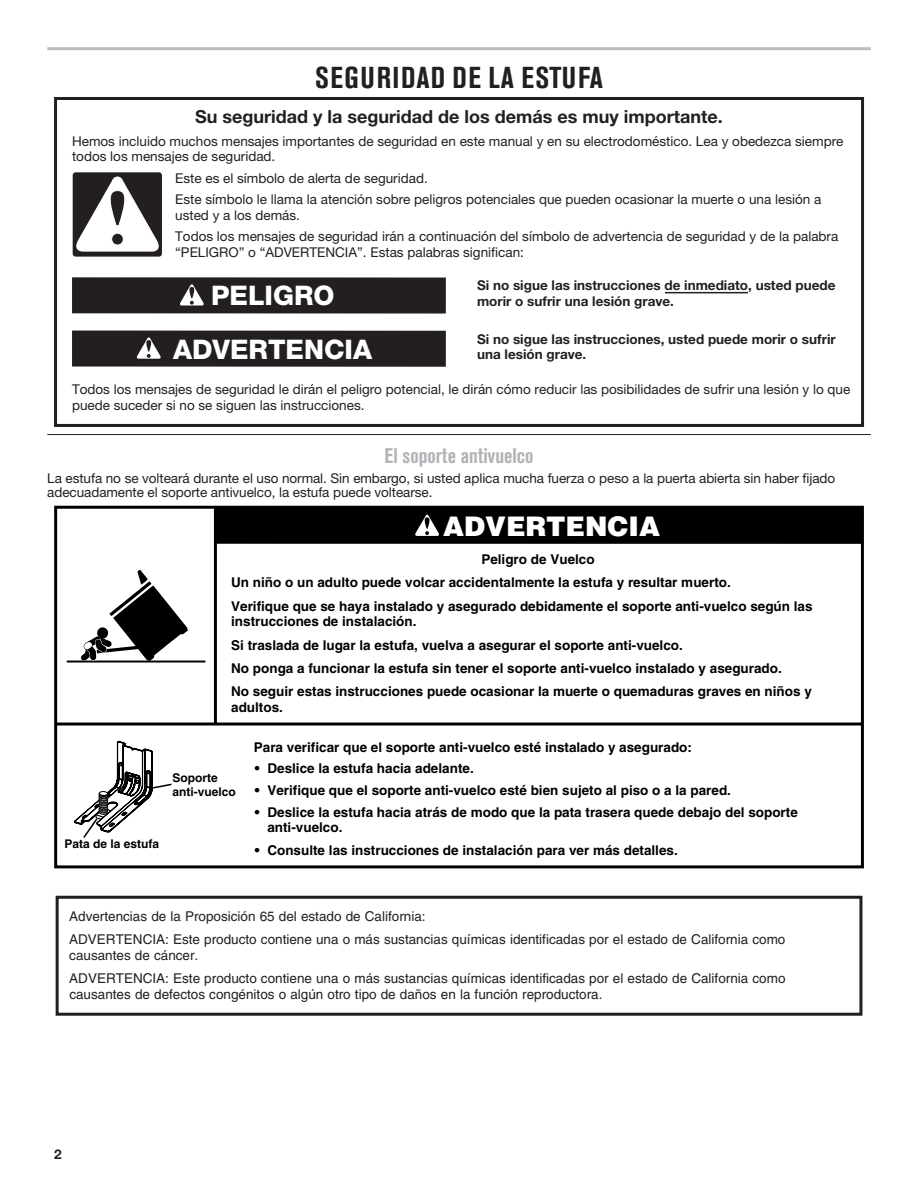
<style>
.page{position:relative;width:918px;height:1188px;background:#fff}
.page>*{position:absolute;margin:0;border:0;box-sizing:border-box;transform-origin:0 0}
.Heading_1_Cook{font:700 condensed 30px "Akzidenz Grotesk Pro";letter-spacing:.05em;color:#231f20}
.t1{font:800 27px "Helvetica Neue";color:#fff}
.t2{font:900 27px "Helvetica";color:#fff}
.Heading_2_Cook{font:700 condensed 21px "Akzidenz Grotesk Pro";color:#b2b3b7}
.t3{font:700 18px "Helvetica Neue";color:#231f20}
.t4{font:700 13.5px/23.2px "Helvetica";color:#000}
.t5{font:13.5px/15.8px "Helvetica Neue";color:#231f20}
.t6{font:13.5px/23.2px "Helvetica";color:#231f20}
.Body{font:13.5px/13.8px "Helvetica Neue LT Std";letter-spacing:-.005em;color:#231f20}
.Page_Number_Left{font:700 13.5px/15.8px "Helvetica Neue";color:#231f20}
.t7{font:700 12px/14.2px "Helvetica";color:#000}
.s1{font-weight:900}
</style>
<div class="page">
<hr style="left:47px;top:47px;width:824px;height:3px;background:#bcbdc0">
<hr style="left:47px;top:434px;width:824px;height:1px;background:#231f20">
<div style="left:54px;top:97px;width:810px;height:330px;border:3px solid #231f20"></div>
<hr style="left:665px;top:292px;width:83px;height:1px;background:#231f20">
<div style="left:72px;top:331px;width:374px;height:36px;background:#231f20"></div>
<div style="left:72px;top:277px;width:374px;height:37px;background:#231f20"></div>
<svg style="left:180px;top:284px;width:24px;height:21px"></svg>
<svg style="left:136px;top:337px;width:25px;height:22px"></svg>
<div style="left:74px;top:174px;width:87px;height:81px;background:linear-gradient(to right,#252122,#252122);border-radius:2px"></div>
<div style="left:73px;top:172px;width:89px;height:85px;border:3px solid #231f20;border-radius:2px"></div>
<svg style="left:74px;top:177px;width:87px;height:74px"></svg>
<div style="left:54px;top:506px;width:810px;height:362px;border:3px solid #000"></div>
<hr style="left:214px;top:507px;width:3px;height:216px;background:#000">
<hr style="left:56px;top:723px;width:806px;height:3px;background:#000">
<div style="left:215px;top:508px;width:647px;height:36px;background:#000"></div>
<svg style="left:415px;top:515px;width:24px;height:21px"></svg>
<hr style="left:67px;top:661px;width:138px;height:2px;background:#000">
<svg style="left:76px;top:569px;width:113px;height:94px"></svg>
<svg style="left:74px;top:740px;width:98px;height:98px"></svg>
<div style="left:56px;top:896px;width:806px;height:120px;border:3px solid #231f20"></div>
<h1 class="Heading_1_Cook" style="left:315px;top:58px;width:289px">SEGURIDAD DE LA ESTUFA</h1>
<p class="t3" style="left:195px;top:106px;width:529px">Su seguridad y la seguridad de los demás es muy importante.</p>
<p class="t5" style="left:72px;top:133px;width:773px">Hemos incluido muchos mensajes importantes de seguridad en este manual y en su electrodoméstico. Lea y obedezca siempre todos los mensajes de seguridad.</p>
<p class="t5" style="left:175px;top:168px;width:648px;line-height:21px">Este es el símbolo de alerta de seguridad.<br>Este símbolo le llama la atención sobre peligros potenciales que pueden ocasionar la muerte o una lesión a</p>
<p class="t5" style="left:175px;top:204px;width:665px;line-height:21px">usted y a los demás.<br>Todos los mensajes de seguridad irán a continuación del símbolo de advertencia de seguridad y de la palabra</p>
<p class="t5" style="left:175px;top:244px;width:350px">“PELIGRO” o “ADVERTENCIA”. Estas palabras significan:</p>
<p class="Page_Number_Left" style="left:477px;top:277px;width:360px">Si no sigue las instrucciones de inmediato, usted puede morir o sufrir una lesión grave.</p>
<p class="Page_Number_Left" style="left:477px;top:331px;width:360px">Si no sigue las instrucciones, usted puede morir o sufrir una lesión grave.</p>
<p class="t5" style="left:72px;top:381px;width:780px">Todos los mensajes de seguridad le dirán el peligro potencial, le dirán cómo reducir las posibilidades de sufrir una lesión y lo que puede suceder si no se siguen las instrucciones.</p>
<p class="t1" style="left:211px;top:280px;width:125px">PELIGRO</p>
<p class="t1" style="left:173px;top:333px;width:200px">ADVERTENCIA</p>
<h2 class="Heading_2_Cook" style="left:385px;top:442px;width:150px">El soporte antivuelco</h2>
<p class="Body" style="left:47px;top:471px;width:789px">La estufa no se volteará durante el uso normal. Sin embargo, si usted aplica mucha fuerza o peso a la puerta abierta sin haber fijado adecuadamente el soporte antivuelco, la estufa puede voltearse.</p>
<p class="t7" style="left:65px;top:837px;width:96px">Pata de la estufa</p>
<p class="t2" style="left:443px;top:508px;width:219px">ADVERTENCIA</p>
<p class="t4" style="left:231px;top:548px;width:583px;text-indent:250px">Peligro de Vuelco<br>Un niño o un adulto puede volcar accidentalmente la estufa y resultar muerto.<br>Verifique que se haya instalado y asegurado debidamente el soporte anti-vuelco según las</p>
<p class="t4" style="left:231px;top:610px;width:582px">instrucciones de instalación.<br>Si traslada de lugar la estufa, vuelva a asegurar el soporte anti-vuelco.<br>No ponga a funcionar la estufa sin tener el soporte anti-vuelco instalado y asegurado.<br>No seguir estas instrucciones puede ocasionar la muerte o quemaduras graves en niños y</p>
<p class="t4" style="left:231px;top:695px;width:53px">adultos.</p>
<p class="t4" style="left:254px;top:735px;width:440px">Para verificar que el soporte anti-vuelco esté instalado y asegurado:</p>
<p class="t4" style="left:254px;top:757px;width:221px"><span class="s1">•</span> Deslice la estufa hacia adelante.</p>
<p class="t4" style="left:254px;top:778px;width:479px"><span class="s1">•</span> Verifique que el soporte anti-vuelco esté bien sujeto al piso o a la pared.</p>
<p class="t4" style="left:267px;top:804px;width:532px;line-height:15.8px;text-indent:-14px"><span class="s1">•</span> Deslice la estufa hacia atrás de modo que la pata trasera quede debajo del soporte anti-vuelco.</p>
<p class="t4" style="left:254px;top:838px;width:425px"><span class="s1">•</span> Consulte las instrucciones de instalación para ver más detalles.</p>
<p class="t7" style="left:172px;top:770px;width:65px">Soporte anti-vuelco</p>
<p class="t6" style="left:69px;top:905px;width:718px">Advertencias de la Proposición 65 del estado de California:<br>ADVERTENCIA: Este producto contiene una o más sustancias químicas identificadas por el estado de California como</p>
<p class="t6" style="left:69px;top:944px;width:718px">causantes de cáncer.<br>ADVERTENCIA: Este producto contiene una o más sustancias químicas identificadas por el estado de California como</p>
<p class="t6" style="left:69px;top:983px;width:535px">causantes de defectos congénitos o algún otro tipo de daños en la función reproductora.</p>
<p class="Page_Number_Left" style="left:54px;top:1146px;width:9px">2</p>
</div>
